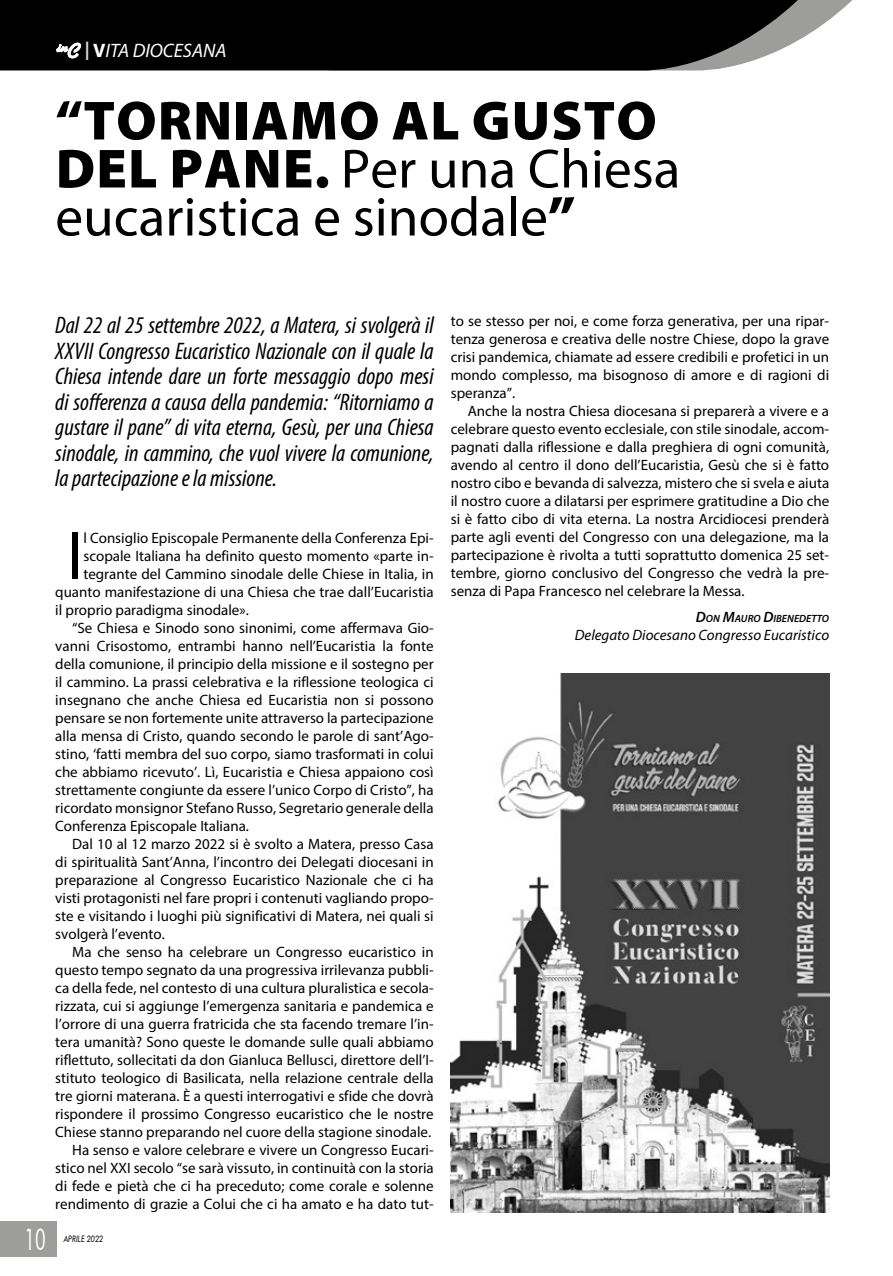
<style>
.page{position:relative;width:893px;height:1276px;background:#fff}
.page>*{position:absolute;margin:0;border:0;box-sizing:border-box;transform-origin:0 0}
.t1{font:68.4px "Myriad Pro";color:#000}
.t2{font:55.5px/48px "Myriad Pro";color:#000}
.t3{font:30px "Futura BT";color:#fff;scale:.6 1}
.t4{font:italic condensed 24px/25.5px "Myriad Pro";color:#000;text-align:justify}
.t5{font:italic 19.5px "Myriad Pro";color:#fff}
.t6{font:15px/18px "Myriad Pro";color:#000;text-align:justify}
.t7{font:italic 15px "Myriad Pro";color:#000}
.t8{font:italic 600 10.5px "Myriad Pro";color:#000}
.t9{font:italic 9px "Futura BT";color:#000;scale:.8 1}
.s1{font-family:"Trebuchet MS";font-weight:700;font-style:normal;color:#dadada}
.s2{font-weight:700;font-style:normal}
.s3{font-weight:900}
.s4{font-size:15px}
</style>
<div class="page">
<svg style="left:0;top:0;width:852px;height:71px;background:#1a1a1a"></svg>
<svg style="left:57px;top:43px;width:24px;height:15px"></svg>
<div style="left:0;top:1221px;width:57px;height:36px;background:#9d9d9c"></div>
<img style="left:451px;top:673px;width:378px;height:539px">
<h3 class="t5" style="left:82px;top:38px;width:146px"><span class="s1">|</span><span class="s2">V</span>ITA DIOCESANA</h3>
<h2 class="t2" style="left:55px;top:96px;width:627px"><span class="s3">“TORNIAMO AL GUSTO<br>DEL PANE.</span> Per una Chiesa eucaristica e sinodale<span class="s3">”</span></h2>
<p class="t4" style="left:55px;top:312px;width:380px">Dal 22 al 25 settembre 2022, a Matera, si svolgerà il XXVII Congresso Eucaristico Nazionale con il quale la Chiesa intende dare un forte messaggio dopo mesi di sofferenza a causa della pandemia: “Ritorniamo a gustare il pane” di vita eterna, Gesù, per una Chiesa sinodale, in cammino, che vuol vivere la comunione, la partecipazione e la missione.</p>
<h1 class="t1" style="left:67px;top:513px;width:18px">I</h1>
<p class="t6" style="left:83px;top:528px;width:352px">l Consiglio Episcopale Permanente della Conferenza Epi-</p>
<p class="t6" style="left:83px;top:546px;width:352px">scopale Italiana ha definito questo momento «parte in-</p>
<p class="t6" style="left:83px;top:564px;width:352px">tegrante del Cammino sinodale delle Chiese in Italia, in</p>
<p class="t6" style="left:55px;top:582px;width:380px">quanto manifestazione di una Chiesa che trae dall’Eucaristia</p>
<p class="t6" style="left:55px;top:600px;width:195px">il proprio paradigma sinodale».</p>
<p class="t6" style="left:72px;top:618px;width:363px">“Se Chiesa e Sinodo sono sinonimi, come affermava Gio-</p>
<p class="t6" style="left:55px;top:636px;width:380px">vanni Crisostomo, entrambi hanno nell’Eucaristia la fonte</p>
<p class="t6" style="left:55px;top:654px;width:380px">della comunione, il principio della missione e il sostegno per</p>
<p class="t6" style="left:55px;top:672px;width:380px">il cammino. La prassi celebrativa e la riflessione teologica ci</p>
<p class="t6" style="left:55px;top:690px;width:380px">insegnano che anche Chiesa ed Eucaristia non si possono</p>
<p class="t6" style="left:55px;top:708px;width:380px">pensare se non fortemente unite attraverso la partecipazione</p>
<p class="t6" style="left:55px;top:726px;width:380px">alla mensa di Cristo, quando secondo le parole di sant’Ago-</p>
<p class="t6" style="left:55px;top:744px;width:380px">stino, ‘fatti membra del suo corpo, siamo trasformati in colui</p>
<p class="t6" style="left:55px;top:762px;width:380px">che abbiamo ricevuto’. Lì, Eucaristia e Chiesa appaiono così</p>
<p class="t6" style="left:55px;top:780px;width:380px">strettamente congiunte da essere l’unico Corpo di Cristo”, ha</p>
<p class="t6" style="left:55px;top:798px;width:380px">ricordato monsignor Stefano Russo, Segretario generale della</p>
<p class="t6" style="left:55px;top:816px;width:195px">Conferenza Episcopale Italiana.</p>
<p class="t6" style="left:72px;top:834px;width:363px">Dal 10 al 12 marzo 2022 si è svolto a Matera, presso Casa</p>
<p class="t6" style="left:55px;top:852px;width:380px">di spiritualità Sant’Anna, l’incontro dei Delegati diocesani in</p>
<p class="t6" style="left:55px;top:870px;width:380px">preparazione al Congresso Eucaristico Nazionale che ci ha</p>
<p class="t6" style="left:55px;top:888px;width:380px">visti protagonisti nel fare propri i contenuti vagliando propo-</p>
<p class="t6" style="left:55px;top:906px;width:380px">ste e visitando i luoghi più significativi di Matera, nei quali si</p>
<p class="t6" style="left:55px;top:924px;width:111px">svolgerà l’evento.</p>
<p class="t6" style="left:72px;top:942px;width:363px">Ma che senso ha celebrare un Congresso eucaristico in</p>
<p class="t6" style="left:55px;top:960px;width:380px">questo tempo segnato da una progressiva irrilevanza pubbli-</p>
<p class="t6" style="left:55px;top:978px;width:380px">ca della fede, nel contesto di una cultura pluralistica e secola-</p>
<p class="t6" style="left:55px;top:996px;width:380px">rizzata, cui si aggiunge l’emergenza sanitaria e pandemica e</p>
<p class="t6" style="left:55px;top:1014px;width:380px">l’orrore di una guerra fratricida che sta facendo tremare l’in-</p>
<p class="t6" style="left:55px;top:1032px;width:380px">tera umanità? Sono queste le domande sulle quali abbiamo</p>
<p class="t6" style="left:55px;top:1050px;width:380px">riflettuto, sollecitati da don Gianluca Bellusci, direttore dell’I-</p>
<p class="t6" style="left:55px;top:1068px;width:380px">stituto teologico di Basilicata, nella relazione centrale della</p>
<p class="t6" style="left:55px;top:1086px;width:380px">tre giorni materana. È a questi interrogativi e sfide che dovrà</p>
<p class="t6" style="left:55px;top:1104px;width:380px">rispondere il prossimo Congresso eucaristico che le nostre</p>
<p class="t6" style="left:55px;top:1122px;width:377px">Chiese stanno preparando nel cuore della stagione sinodale.</p>
<p class="t6" style="left:72px;top:1140px;width:363px">Ha senso e valore celebrare e vivere un Congresso Eucari-</p>
<p class="t6" style="left:55px;top:1158px;width:380px">stico nel XXI secolo “se sarà vissuto, in continuità con la storia</p>
<p class="t6" style="left:55px;top:1176px;width:380px">di fede e pietà che ci ha preceduto; come corale e solenne</p>
<p class="t6" style="left:55px;top:1194px;width:380px">rendimento di grazie a Colui che ci ha amato e ha dato tut-</p>
<h3 class="t3" style="left:25px;top:1221px;width:37px">10</h3>
<p class="t9" style="left:64px;top:1233px;width:51px">APRILE 2022</p>
<p class="t6" style="left:451px;top:311px;width:380px">to se stesso per noi, e come forza generativa, per una ripar&shy;tenza generosa e creativa delle nostre Chiese, dopo la grave crisi pandemica, chiamate ad essere credibili e profetici in un mondo complesso, ma bisognoso di amore e di ragioni di speranza”.</p>
<p class="t6" style="left:451px;top:401px;width:380px;text-indent:17px">Anche la nostra Chiesa diocesana si preparerà a vivere e a celebrare questo evento ecclesiale, con stile sinodale, accom&shy;pagnati dalla riflessione e dalla preghiera di ogni comunità, avendo al centro il dono dell’Eucaristia, Gesù che si è fatto nostro cibo e bevanda di salvezza, mistero che si svela e aiuta il nostro cuore a dilatarsi per esprimere gratitudine a Dio che si è fatto cibo di vita eterna. La nostra Arcidiocesi prenderà parte agli eventi del Congresso con una delegazione, ma la partecipazione è rivolta a tutti soprattutto domenica 25 set&shy;tembre, giorno conclusivo del Congresso che vedrà la pre&shy;senza di Papa Francesco nel celebrare la Messa.</p>
<p class="t8" style="left:696px;top:612px;width:135px"><span class="s4">D</span>ON <span class="s4">M</span>AURO <span class="s4">D</span>IBENEDETTO</p>
<p class="t7" style="left:575px;top:626px;width:256px">Delegato Diocesano Congresso Eucaristico</p>
</div>
